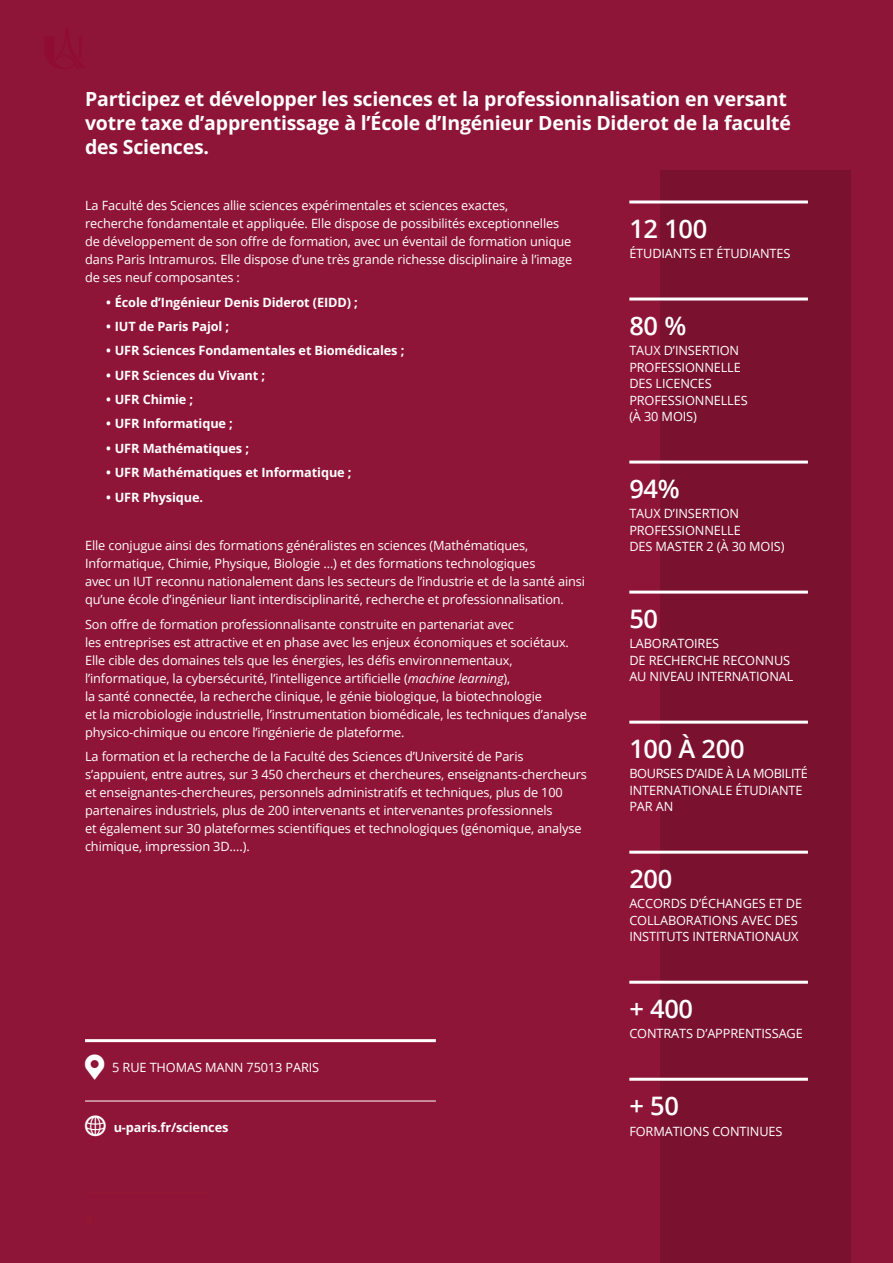
<style>
.page{position:relative;width:893px;height:1263px;background:#8e1538}
.page>*{position:absolute;margin:0;border:0;box-sizing:border-box;transform-origin:0 0}
.t1{font:600 25.5px "Open Sans";letter-spacing:-.01em;color:#fff}
.t2{font:700 19.5px/24px "Open Sans";letter-spacing:-.01em;color:#fff}
.t3{font:12.75px/18px "Open Sans";letter-spacing:-.01em;color:#fff}
.t4{font:700 12.75px "Open Sans";letter-spacing:-.01em;color:#fff}
.s1{font-style:italic}
</style>
<div class="page">
<div style="left:660px;top:171px;width:190px;height:1092px;background:#79112f"></div>
<hr style="left:629px;top:200px;width:179px;height:3px;background:#fff">
<hr style="left:629px;top:297px;width:179px;height:3px;background:#fff">
<hr style="left:629px;top:461px;width:179px;height:3px;background:#fff">
<hr style="left:629px;top:591px;width:179px;height:3px;background:#fff">
<hr style="left:629px;top:721px;width:179px;height:3px;background:#fff">
<hr style="left:629px;top:851px;width:179px;height:3px;background:#fff">
<hr style="left:629px;top:981px;width:179px;height:3px;background:#fff">
<hr style="left:629px;top:1078px;width:179px;height:3px;background:#fff">
<hr style="left:85px;top:1039px;width:351px;height:3px;background:#fff">
<hr style="left:85px;top:1101px;width:351px;height:1px;background:#fff">
<hr style="left:85px;top:1192px;width:122px;height:1px;background:#931831">
<h2 class="t2" style="left:85px;top:86px;width:707px">Participez et développer les sciences et la professionnalisation en versant votre taxe d’apprentissage à l’École d’Ingénieur Denis Diderot de la faculté des Sciences.</h2>
<p class="t3" style="left:85px;top:196px;width:489px">La Faculté des Sciences allie sciences expérimentales et sciences exactes,<br>recherche fondamentale et appliquée. Elle dispose de possibilités exceptionnelles de développement de son offre de formation, avec un éventail de formation unique dans Paris Intramuros. Elle dispose d’une très grande richesse disciplinaire à l’image de ses neuf composantes :</p>
<p class="t4" style="left:106px;top:293px;width:253px">• École d’Ingénieur Denis Diderot (EIDD) ;</p>
<p class="t4" style="left:106px;top:318px;width:124px">• IUT de Paris Pajol ;</p>
<p class="t4" style="left:106px;top:342px;width:300px">• UFR Sciences Fondamentales et Biomédicales ;</p>
<p class="t4" style="left:106px;top:366px;width:160px">• UFR Sciences du Vivant ;</p>
<p class="t4" style="left:106px;top:391px;width:88px">• UFR Chimie ;</p>
<p class="t4" style="left:106px;top:415px;width:128px">• UFR Informatique ;</p>
<p class="t4" style="left:106px;top:439px;width:144px">• UFR Mathématiques ;</p>
<p class="t4" style="left:106px;top:464px;width:247px">• UFR Mathématiques et Informatique ;</p>
<p class="t4" style="left:106px;top:488px;width:98px">• UFR Physique.</p>
<p class="t3" style="left:85px;top:536px;width:501px">Elle conjugue ainsi des formations généralistes en sciences (Mathématiques, Informatique, Chimie, Physique, Biologie …) et des formations technologiques<br>avec un IUT reconnu nationalement dans les secteurs de l’industrie et de la santé ainsi qu’une école d’ingénieur liant interdisciplinarité, recherche et professionnalisation.</p>
<p class="t3" style="left:85px;top:615px;width:503px">Son offre de formation professionnalisante construite en partenariat avec<br>les entreprises est attractive et en phase avec les enjeux économiques et sociétaux.<br>Elle cible des domaines tels que les énergies, les défis environnementaux, l’informatique, la cybersécurité, l’intelligence artificielle (<span class="s1">machine learning</span>),<br>la santé connectée, la recherche clinique, le génie biologique, la biotechnologie<br>et la microbiologie industrielle, l’instrumentation biomédicale, les techniques d’analyse physico-chimique ou encore l’ingénierie de plateforme.</p>
<p class="t3" style="left:85px;top:747px;width:503px">La formation et la recherche de la Faculté des Sciences d’Université de Paris s’appuient, entre autres, sur 3 450 chercheurs et chercheures, enseignants-chercheurs et enseignantes-chercheures, personnels administratifs et techniques, plus de 100 partenaires industriels, plus de 200 intervenants et intervenantes professionnels<br>et également sur 30 plateformes scientifiques et technologiques (génomique, analyse chimique, impression 3D….).</p>
<p class="t3" style="left:112px;top:1058px;width:208px">5 RUE THOMAS MANN 75013 PARIS</p>
<p class="t4" style="left:114px;top:1118px;width:116px">u-paris.fr/sciences</p>
<h1 class="t1" style="left:629px;top:211px;width:80px">12 100</h1>
<p class="t3" style="left:629px;top:244px;width:163px">ÉTUDIANTS ET ÉTUDIANTES</p>
<h1 class="t1" style="left:629px;top:308px;width:58px">80 %</h1>
<p class="t3" style="left:629px;top:342px;width:120px;line-height:16.5px">TAUX D’INSERTION<br>PROFESSIONNELLE<br>DES LICENCES<br>PROFESSIONNELLES (À 30 MOIS)</p>
<h1 class="t1" style="left:629px;top:471px;width:52px">94%</h1>
<p class="t3" style="left:629px;top:505px;width:157px;line-height:16.5px">TAUX D’INSERTION<br>PROFESSIONNELLE<br>DES MASTER 2 (À 30 MOIS)</p>
<h1 class="t1" style="left:629px;top:601px;width:30px">50</h1>
<p class="t3" style="left:629px;top:635px;width:166px;line-height:16.5px">LABORATOIRES<br>DE RECHERCHE RECONNUS<br>AU NIVEAU INTERNATIONAL</p>
<h1 class="t1" style="left:629px;top:731px;width:117px">100 À 200</h1>
<p class="t3" style="left:629px;top:765px;width:180px;line-height:16.5px">BOURSES D’AIDE À LA MOBILITÉ<br>INTERNATIONALE ÉTUDIANTE<br>PAR AN</p>
<h1 class="t1" style="left:629px;top:861px;width:45px">200</h1>
<p class="t3" style="left:629px;top:895px;width:174px;line-height:16.5px">ACCORDS D’ÉCHANGES ET DE<br>COLLABORATIONS AVEC DES<br>INSTITUTS INTERNATIONAUX</p>
<h1 class="t1" style="left:629px;top:991px;width:65px">+ 400</h1>
<p class="t3" style="left:629px;top:1024px;width:175px">CONTRATS D’APPRENTISSAGE</p>
<h1 class="t1" style="left:629px;top:1088px;width:51px">+ 50</h1>
<p class="t3" style="left:629px;top:1121px;width:155px">FORMATIONS CONTINUES</p>
</div>
